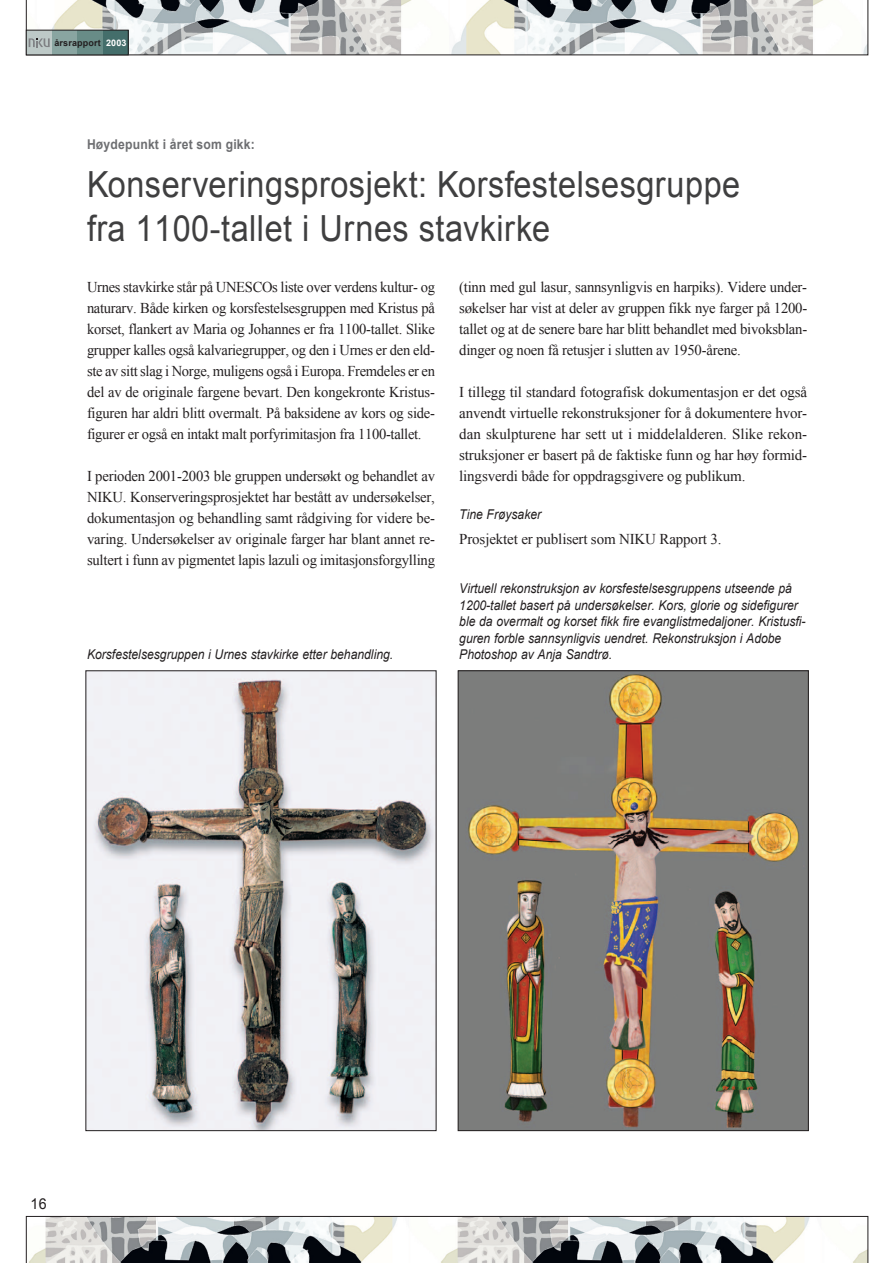
<style>
.page{position:relative;width:893px;height:1263px;background:#fff}
.page>*{position:absolute;margin:0;border:0;box-sizing:border-box;transform-origin:0 0}
.t1{font:36px/43.2px "Arial";letter-spacing:.015em;color:#3f3f40;scale:.9 1}
.t2{font:15px/21px "Times New Roman";letter-spacing:-.015em;color:#231f20;text-align:justify}
.t3{font:15px "Arial";color:#231f20;scale:.95 1}
.t4{font:italic 13.5px/16.5px "Arial";color:#231f20;scale:.9 1}
.t5{font:700 13.5px "Arial";letter-spacing:.015em;color:#6d6e71;scale:.9 1}
.t6{font:700 9px "Arial";letter-spacing:.015em;color:#231f20}
.s1{color:#fff}
</style>
<div class="page">
<svg style="left:26px;top:0;width:842px;height:55px"></svg>
<div style="left:102px;top:30px;width:26px;height:25px;background:#446e6b"></div>
<div style="left:76px;top:30px;width:26px;height:25px;background:#688c87"></div>
<div style="left:51px;top:30px;width:26px;height:25px;background:#89a5a1"></div>
<div style="left:26px;top:30px;width:25px;height:25px;background:#bdc9c7"></div>
<div style="left:26px;top:30px;width:103px;height:25px;border:1px solid #231f20"></div>
<svg style="left:29px;top:38px;width:21px;height:9px"></svg>
<svg style="left:26px;top:1216px;width:842px;height:47px"></svg>
<img style="left:87px;top:672px;width:347px;height:457px">
<img style="left:460px;top:672px;width:346px;height:457px">
<div style="left:458px;top:670px;width:350px;height:461px;border:1px solid #231f20"></div>
<p class="t6" style="left:54px;top:38px;width:74px">årsrapport <span class="s1">2003</span></p>
<p class="t5" style="left:87px;top:137px;width:188px">Høydepunkt i året som gikk:</p>
<h1 class="t1" style="left:87px;top:163px;width:727px">Konserveringsprosjekt: Korsfestelsesgruppe fra 1100-tallet i Urnes stavkirke</h1>
<p class="t2" style="left:87px;top:277px;width:349px">Urnes stavkirke står på UNESCOs liste over verdens kultur- og naturarv. Både kirken og korsfestelsesgruppen med Kristus på korset, flankert av Maria og Johannes er fra 1100-tallet. Slike grupper kalles også kalvariegrupper, og den i Urnes er den eld&shy;ste av sitt slag i Norge, muligens også i Europa. Fremdeles er en del av de originale fargene bevart. Den kongekronte Kristus&shy;figuren har aldri blitt overmalt. På baksidene av kors og side&shy;figurer er også en intakt malt porfyrimitasjon fra 1100-tallet.</p>
<p class="t2" style="left:87px;top:466px;width:349px">I perioden 2001-2003 ble gruppen undersøkt og behandlet av NIKU. Konserveringsprosjektet har bestått av undersøkelser, dokumentasjon og behandling samt rådgiving for videre be&shy;varing. Undersøkelser av originale farger har blant annet re&shy;sultert i funn av pigmentet lapis lazuli og imitasjonsforgylling</p>
<p class="t4" style="left:87px;top:646px;width:342px">Korsfestelsesgruppen i Urnes stavkirke etter behandling.</p>
<p class="t2" style="left:459px;top:277px;width:349px">(tinn med gul lasur, sannsynligvis en harpiks). Videre under&shy;søkelser har vist at deler av gruppen fikk nye farger på 1200- tallet og at de senere bare har blitt behandlet med bivoksblan&shy;dinger og noen få retusjer i slutten av 1950-årene.</p>
<p class="t2" style="left:459px;top:382px;width:349px">I tillegg til standard fotografisk dokumentasjon er det også anvendt virtuelle rekonstruksjoner for å dokumentere hvor&shy;dan skulpturene har sett ut i middelalderen. Slike rekon&shy;struksjoner er basert på de faktiske funn og har høy formid&shy;lingsverdi både for oppdragsgivere og publikum.</p>
<p class="t4" style="left:459px;top:506px;width:93px">Tine Frøysaker</p>
<p class="t2" style="left:459px;top:529px;width:264px">Prosjektet er publisert som NIKU Rapport 3.</p>
<p class="t4" style="left:459px;top:580px;width:386px">Virtuell rekonstruksjon av korsfestelsesgruppens utseende på 1200-tallet basert på undersøkelser. Kors, glorie og sidefigurer ble da overmalt og korset fikk fire evanglistmedaljoner. Kristusfi&shy;guren forble sannsynligvis uendret. Rekonstruksjon i Adobe Photoshop av Anja Sandtrø.</p>
<p class="t3" style="left:30px;top:1196px;width:19px">16</p>
</div>
